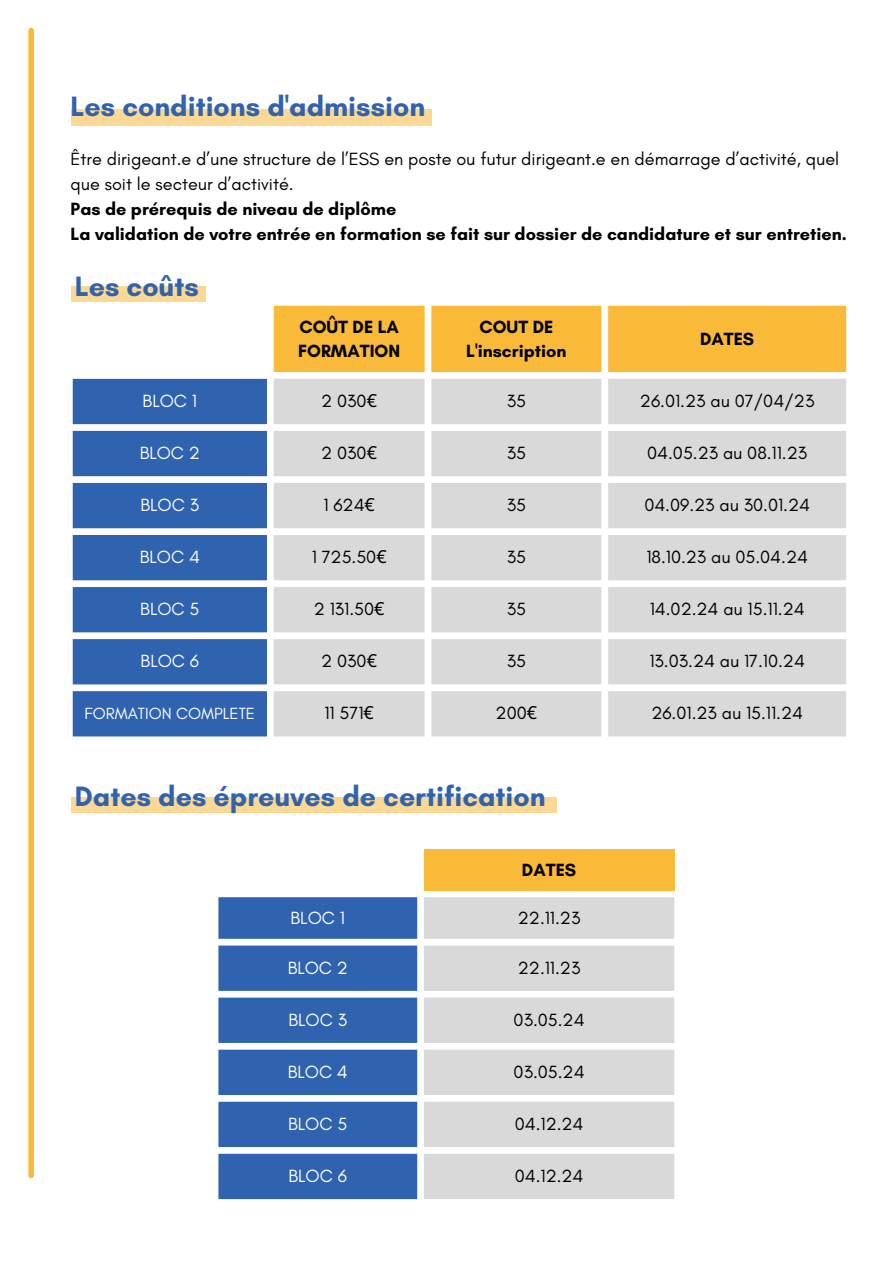
<style>
.page{position:relative;width:893px;height:1264px;background:#fff}
.page>*{position:absolute;margin:0;border:0;box-sizing:border-box;transform-origin:0 0}
.t1{font:700 28.5px "Glacial Indifference";color:#3063af}
.t2{font:18px/24.8px "Glacial Indifference";color:#000}
.t3{font:700 18px/24.8px "Glacial Indifference";color:#000}
.t4{font:18px "Glacial Indifference";color:#fff}
.t5{font:16.5px "Glacial Indifference";color:#fff}
.s1{font-family:"Noto Sans"}
</style>
<div class="page">
<div style="left:71px;top:109px;width:360px;height:17px;background:#fbd893"></div>
<svg style="left:28px;top:28px;width:6px;height:1150px;background:#f9bd45"></svg>
<div style="left:274px;top:306px;width:572px;height:66px;background:#f9b939"></div>
<svg style="left:73px;top:379px;width:194px;height:357px;background:#4774b8"></svg>
<svg style="left:274px;top:379px;width:572px;height:357px;background:#dedede"></svg>
<div style="left:71px;top:286px;width:134px;height:16px;background:#fbd893"></div>
<div style="left:71px;top:797px;width:485px;height:15px;background:#fbd893"></div>
<div style="left:424px;top:848px;width:250px;height:42px;background:#f9b939"></div>
<svg style="left:218px;top:897px;width:199px;height:302px;background:#4774b8"></svg>
<svg style="left:424px;top:897px;width:250px;height:302px;background:#ddd"></svg>
<h1 class="t1" style="left:71px;top:89px;width:356px">Les conditions d'admission</h1>
<p class="t2" style="left:71px;top:147px;width:770px">Être dirigeant.e d’une structure de l’ESS en poste ou futur dirigeant.e en démarrage d’activité, quel que soit le secteur d’activité.</p>
<p class="t3" style="left:71px;top:196px;width:777px">Pas de prérequis de niveau de diplôme<br>La validation de votre entrée en formation se fait sur dossier de candidature et sur entretien.</p>
<h1 class="t1" style="left:75px;top:268px;width:126px">Les coûts</h1>
<p class="t3" style="left:298px;top:314px;width:103px">COÛT DE LA<br>FORMATION</p>
<p class="t3" style="left:466px;top:314px;width:102px;text-align:center">COUT DE<br>L'inscription</p>
<p class="t3" style="left:700px;top:326px;width:56px">DATES</p>
<p class="t4" style="left:143px;top:390px;width:56px">BLOC 1</p>
<p class="t2" style="left:321px;top:388px;width:57px">2 030<span class="s1">€</span></p>
<p class="t2" style="left:506px;top:388px;width:21px">35</p>
<p class="t2" style="left:640px;top:388px;width:176px">26.01.23 au 07/04/23</p>
<p class="t4" style="left:140px;top:442px;width:62px">BLOC 2</p>
<p class="t2" style="left:321px;top:440px;width:57px">2 030<span class="s1">€</span></p>
<p class="t2" style="left:506px;top:440px;width:21px">35</p>
<p class="t2" style="left:647px;top:440px;width:161px">04.05.23 au 08.11.23</p>
<p class="t4" style="left:140px;top:494px;width:60px">BLOC 3</p>
<p class="t2" style="left:323px;top:492px;width:53px">1 624<span class="s1">€</span></p>
<p class="t2" style="left:506px;top:492px;width:21px">35</p>
<p class="t2" style="left:644px;top:492px;width:167px">04.09.23 au 30.01.24</p>
<p class="t4" style="left:140px;top:546px;width:62px">BLOC 4</p>
<p class="t2" style="left:312px;top:544px;width:76px">1 725.50<span class="s1">€</span></p>
<p class="t2" style="left:506px;top:544px;width:21px">35</p>
<p class="t2" style="left:646px;top:544px;width:163px">18.10.23 au 05.04.24</p>
<p class="t4" style="left:140px;top:598px;width:61px">BLOC 5</p>
<p class="t2" style="left:314px;top:596px;width:72px">2 131.50<span class="s1">€</span></p>
<p class="t2" style="left:506px;top:596px;width:21px">35</p>
<p class="t2" style="left:649px;top:596px;width:156px">14.02.24 au 15.11.24</p>
<p class="t4" style="left:141px;top:650px;width:60px">BLOC 6</p>
<p class="t2" style="left:321px;top:648px;width:57px">2 030<span class="s1">€</span></p>
<p class="t2" style="left:506px;top:648px;width:21px">35</p>
<p class="t2" style="left:649px;top:648px;width:157px">13.03.24 au 17.10.24</p>
<p class="t5" style="left:85px;top:703px;width:172px">FORMATION COMPLETE</p>
<p class="t2" style="left:324px;top:700px;width:51px">11 571<span class="s1">€</span></p>
<p class="t2" style="left:495px;top:700px;width:43px">200<span class="s1">€</span></p>
<p class="t2" style="left:651px;top:700px;width:153px">26.01.23 au 15.11.24</p>
<h1 class="t1" style="left:75px;top:778px;width:472px">Dates des épreuves de certification</h1>
<p class="t3" style="left:522px;top:857px;width:56px">DATES</p>
<p class="t4" style="left:290px;top:907px;width:56px">BLOC 1</p>
<p class="t2" style="left:518px;top:905px;width:64px">22.11.23</p>
<p class="t4" style="left:287px;top:956px;width:62px">BLOC 2</p>
<p class="t2" style="left:518px;top:955px;width:64px">22.11.23</p>
<p class="t4" style="left:288px;top:1008px;width:60px">BLOC 3</p>
<p class="t2" style="left:513px;top:1007px;width:72px">03.05.24</p>
<p class="t4" style="left:288px;top:1060px;width:62px">BLOC 4</p>
<p class="t2" style="left:513px;top:1059px;width:72px">03.05.24</p>
<p class="t4" style="left:288px;top:1112px;width:61px">BLOC 5</p>
<p class="t2" style="left:514px;top:1111px;width:70px">04.12.24</p>
<p class="t4" style="left:288px;top:1164px;width:60px">BLOC 6</p>
<p class="t2" style="left:514px;top:1163px;width:70px">04.12.24</p>
</div>
